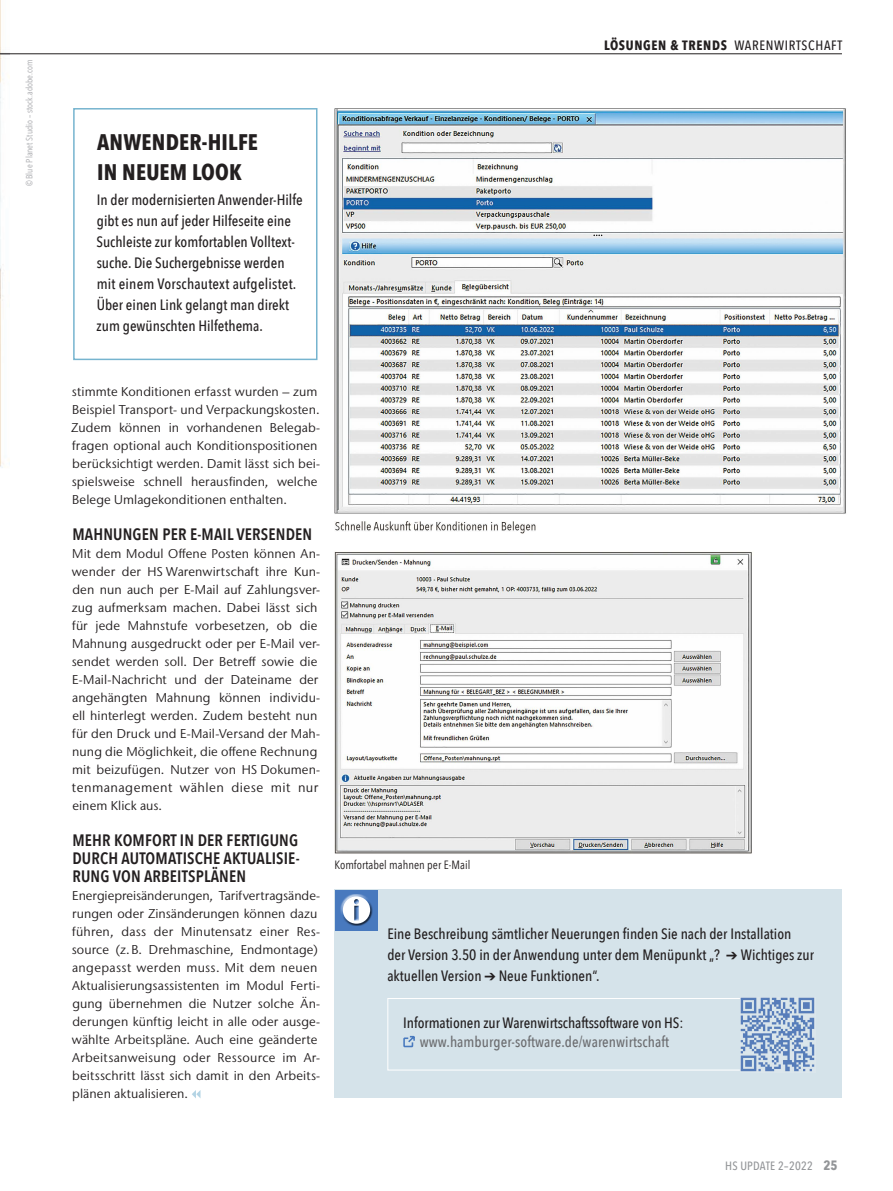
<style>
.page{position:relative;width:893px;height:1191px;background:#fff}
.page>*{position:absolute;margin:0;border:0;box-sizing:border-box;transform-origin:0 0}
.t1{font:700 22.5px/30px "Avenir Next Condensed";letter-spacing:.01em;color:#231f20}
.t2{font:600 16.5px/18px "Avenir Next Condensed";letter-spacing:.01em;color:#231f20;text-align:justify}
.t3{font:500 15px/21px "Avenir Next Condensed";color:#231f20}
.t4{font:500 15px "Avenir Next Condensed";letter-spacing:.005em;color:#6c6d70}
.t5{font:700 13.5px "Avenir Next Condensed";letter-spacing:.05em;color:#231f20}
.t6{font:13.2px "Stone Sans IIITC Pro";letter-spacing:.035em;color:#231f20}
.t7{font:12.75px/18px "Stone Sans IIITC Pro";letter-spacing:.005em;color:#231f20}
.t8{font:12px "Avenir Next Condensed";letter-spacing:.005em;color:#231f20}
.t9{font:500 12px "Avenir Next Condensed";letter-spacing:.02em;color:#939598}
.t10{font:9px "Avenir Next Condensed";letter-spacing:.005em;color:#a8a9ad}
.s1{font-weight:500}
.s2{font-weight:700;font-size:13.5px}
</style>
<div class="page">
<img style="left:0;top:0;width:10px;height:468px">
<svg style="left:192px;top:1090px;width:8px;height:8px"></svg>
<div style="left:73px;top:108px;width:244px;height:252px;border:2px solid #76b4cf"></div>
<div style="left:335px;top:889px;width:507px;height:209px;background:#d5e3ea"></div>
<div style="left:335px;top:889px;width:43px;height:41px;background:#4879be"></div>
<div style="left:341px;top:894px;width:30px;height:28px;background:#fff;opacity:.75"></div>
<div style="left:342px;top:897px;width:31px;height:29px;background:#231f20;opacity:.75"></div>
<svg style="left:343px;top:896px;width:27px;height:27px"></svg>
<hr style="left:0;top:54px;width:842px;height:1px;background:#231f20">
<div style="left:387px;top:998px;width:353px;height:72px;border:1px solid #fff"></div>
<svg style="left:403px;top:1035px;width:12px;height:13px"></svg>
<img style="left:740px;top:997px;width:75px;height:75px">
<img style="left:334px;top:108px;width:512px;height:746px">
<p class="t10" style="left:22px;top:186px;width:128px;rotate:-90deg">© Blue Planet Studio – stock.adobe.com</p>
<p class="t5" style="left:604px;top:37px;width:240px">LÖSUNGEN &amp; TRENDS <span class="s1">WARENWIRTSCHAFT</span></p>
<h1 class="t1" style="left:97px;top:127px;width:163px">ANWENDER-HILFE<br>IN NEUEM LOOK</h1>
<p class="t3" style="left:96px;top:189px;width:208px">In der modernisierten Anwender-Hilfe gibt es nun auf jeder Hilfeseite eine Suchleiste zur komfortablen Volltext&shy;suche. Die Suchergebnisse werden mit einem Vorschautext aufgelistet.<br>Über einen Link gelangt man direkt zum gewünschten Hilfethema.</p>
<p class="t7" style="left:71px;top:382px;width:251px">stimmte Konditionen erfasst wurden – zum Beispiel Transport- und Verpackungskosten.<br>Zudem können in vorhandenen Belegab&shy;fragen optional auch Konditionspositionen berücksichtigt werden. Damit lässt sich bei&shy;spielsweise schnell herausfinden, welche Belege Umlagekonditionen enthalten.</p>
<p class="t2" style="left:72px;top:525px;width:241px">MAHNUNGEN PER E-MAIL VERSENDEN</p>
<p class="t7" style="left:72px;top:544px;width:250px">Mit dem Modul Offene Posten können An&shy;wender der HS Warenwirtschaft ihre Kun&shy;den nun auch per E-Mail auf Zahlungsver&shy;zug aufmerksam machen. Dabei lässt sich für jede Mahnstufe vorbesetzen, ob die Mahnung ausgedruckt oder per E-Mail ver&shy;sendet werden soll. Der Betreff sowie die E-Mail-Nachricht und der Dateiname der angehängten Mahnung können individu&shy;ell hinterlegt werden. Zudem besteht nun für den Druck und E-Mail-Versand der Mah&shy;nung die Möglichkeit, die offene Rechnung mit beizufügen. Nutzer von HS Dokumen-</p>
<p class="t6" style="left:72px;top:779px;width:248px">tenmanagement wählen diese mit nur</p>
<p class="t7" style="left:72px;top:796px;width:91px">einem Klick aus.</p>
<p class="t2" style="left:72px;top:831px;width:229px">MEHR KOMFORT IN DER FERTIGUNG DURCH AUTOMATISCHE AKTUALISIE-RUNG VON ARBEITSPLÄNEN</p>
<p class="t7" style="left:72px;top:886px;width:250px">Energiepreisänderungen, Tarifvertragsände&shy;rungen oder Zinsänderungen können dazu führen, dass der Minutensatz einer Res&shy;source (z.B. Drehmaschine, Endmontage) angepasst werden muss. Mit dem neuen Aktualisierungsassistenten im Modul Ferti&shy;gung übernehmen die Nutzer solche Än&shy;derungen künftig leicht in alle oder ausge&shy;wählte Arbeitspläne. Auch eine geänderte Arbeitsanweisung oder Ressource im Ar&shy;beitsschritt lässt sich damit in den Arbeits&shy;plänen aktualisieren.</p>
<p class="t8" style="left:334px;top:854px;width:137px">Komfortabel mahnen per E-Mail</p>
<p class="t3" style="left:387px;top:923px;width:428px">Eine Beschreibung sämtlicher Neuerungen finden Sie nach der Installation<br>der Version 3.50 in der Anwendung unter dem Menüpunkt „? ➔ Wichtiges zur aktuellen Version ➔ Neue Funktionen“.</p>
<p class="t3" style="left:403px;top:1012px;width:282px">Informationen zur Warenwirtschaftssoftware von HS:</p>
<p class="t4" style="left:420px;top:1033px;width:251px">www.hamburger-software.de/warenwirtschaft</p>
<p class="t9" style="left:725px;top:1159px;width:114px">HS UPDATE 2–2022 <span class="s2">25</span></p>
</div>
